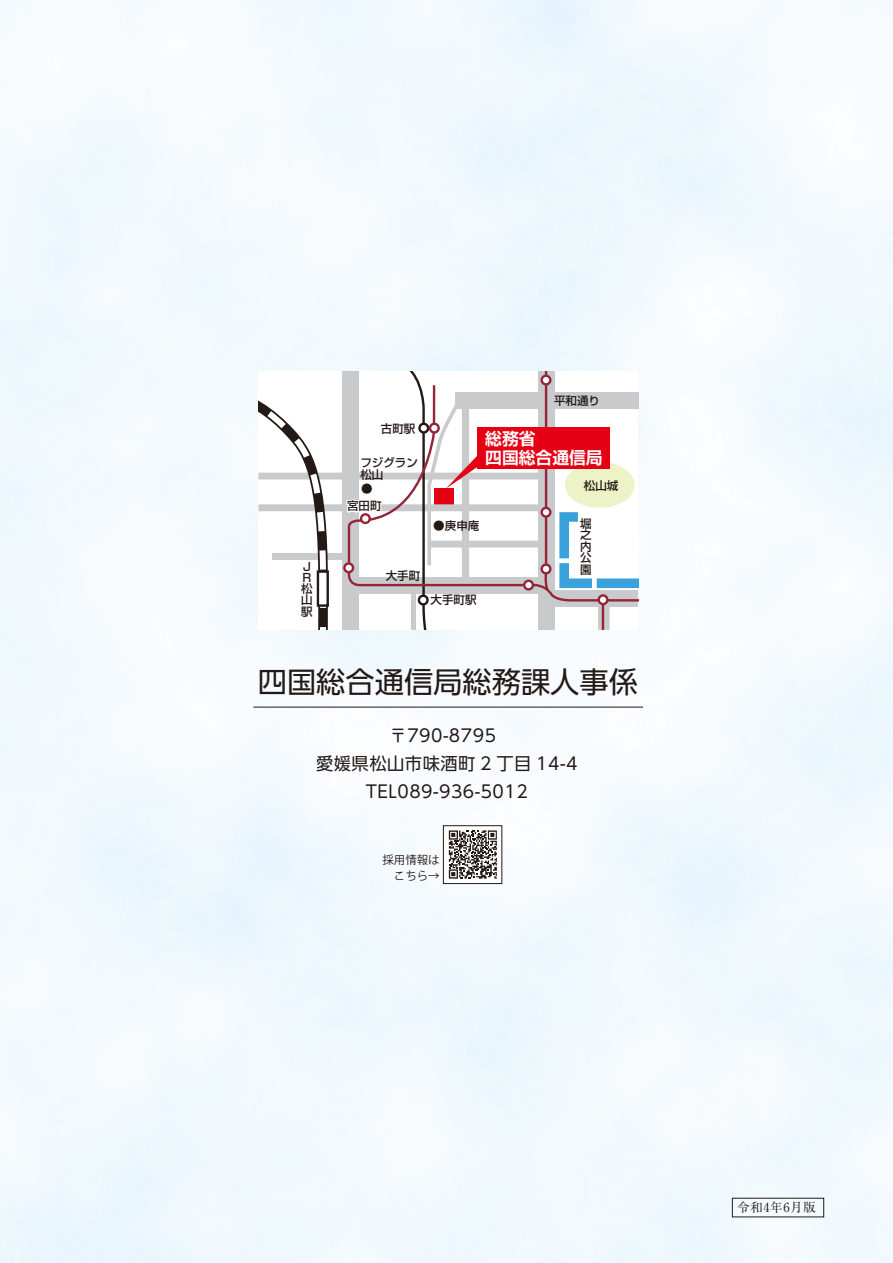
<style>
.page{position:relative;width:893px;height:1263px;background:#f2fafe}
.page>*{position:absolute;margin:0;border:0;box-sizing:border-box;transform-origin:0 0}
.t1{font:29.25px "UD Shin Go Pr 6 N";color:#231916}
.t2{font:17.25px/28px "UD Shin Go Pr 6 N";letter-spacing:.03em;color:#231916;text-align:center}
.t3{font:700 16.8px/18.6px "Shin Go Pr 6 N De";color:#fff}
.t4{font:12.6px "Ryumin Pr 6 N";letter-spacing:.04em;color:#231916}
.t5{font:500 11.55px/11.6px "Shin Go Pr 6 N";color:#231916}
.t6{font:11.4px/15.8px "Koz Go Pr 6 N";color:#231916;text-align:right}
</style>
<div class="page">
<img style="left:892px;top:1100px;width:1px;height:52px">
<img style="left:892px;top:767px;width:1px;height:50px">
<svg style="left:892px;top:299px;width:1px;height:320px"></svg>
<img style="left:892px;top:101px;width:1px;height:50px">
<div style="left:443px;top:826px;width:59px;height:57px;background:#fff"></div>
<div style="left:443px;top:825px;width:59px;height:59px;border:1px solid #231916"></div>
<svg style="left:449px;top:830px;width:48px;height:48px"></svg>
<hr style="left:253px;top:707px;width:390px;height:1px;background:#231916">
<svg style="left:258px;top:371px;width:380px;height:259px"></svg>
<p class="t5" style="left:301px;top:560px;width:13px;line-height:11.1px">Ｊ<br>Ｒ松山駅</p>
<p class="t5" style="left:381px;top:422px;width:36px">古町駅</p>
<p class="t5" style="left:360px;top:456px;width:59px;line-height:12px">フジグラン松山</p>
<p class="t5" style="left:361px;top:482px;width:13px">●</p>
<p class="t5" style="left:347px;top:500px;width:36px">宮田町</p>
<p class="t5" style="left:386px;top:569px;width:36px">大手町</p>
<p class="t5" style="left:554px;top:394px;width:48px">平和通り</p>
<h3 class="t3" style="left:485px;top:429px;width:119px">総務省<br>四国総合通信局</h3>
<p class="t5" style="left:433px;top:519px;width:48px">●庚申庵</p>
<p class="t5" style="left:431px;top:593px;width:48px">大手町駅</p>
<p class="t5" style="left:584px;top:479px;width:36px">松山城</p>
<p class="t5" style="left:580px;top:517px;width:13px;text-align:justify">堀之内公園</p>
<h1 class="t1" style="left:258px;top:658px;width:382px">四国総合通信局総務課人事係</h1>
<h2 class="t2" style="left:316px;top:721px;width:263px">〒790-8795<br>愛媛県松山市味酒町 2 丁目 14-4<br>TEL089-936-5012</h2>
<p class="t6" style="left:382px;top:852px;width:59px">採用情報はこちら→</p>
<p class="t4" style="left:737px;top:1198px;width:80px">令和4年6月版</p>
</div>
